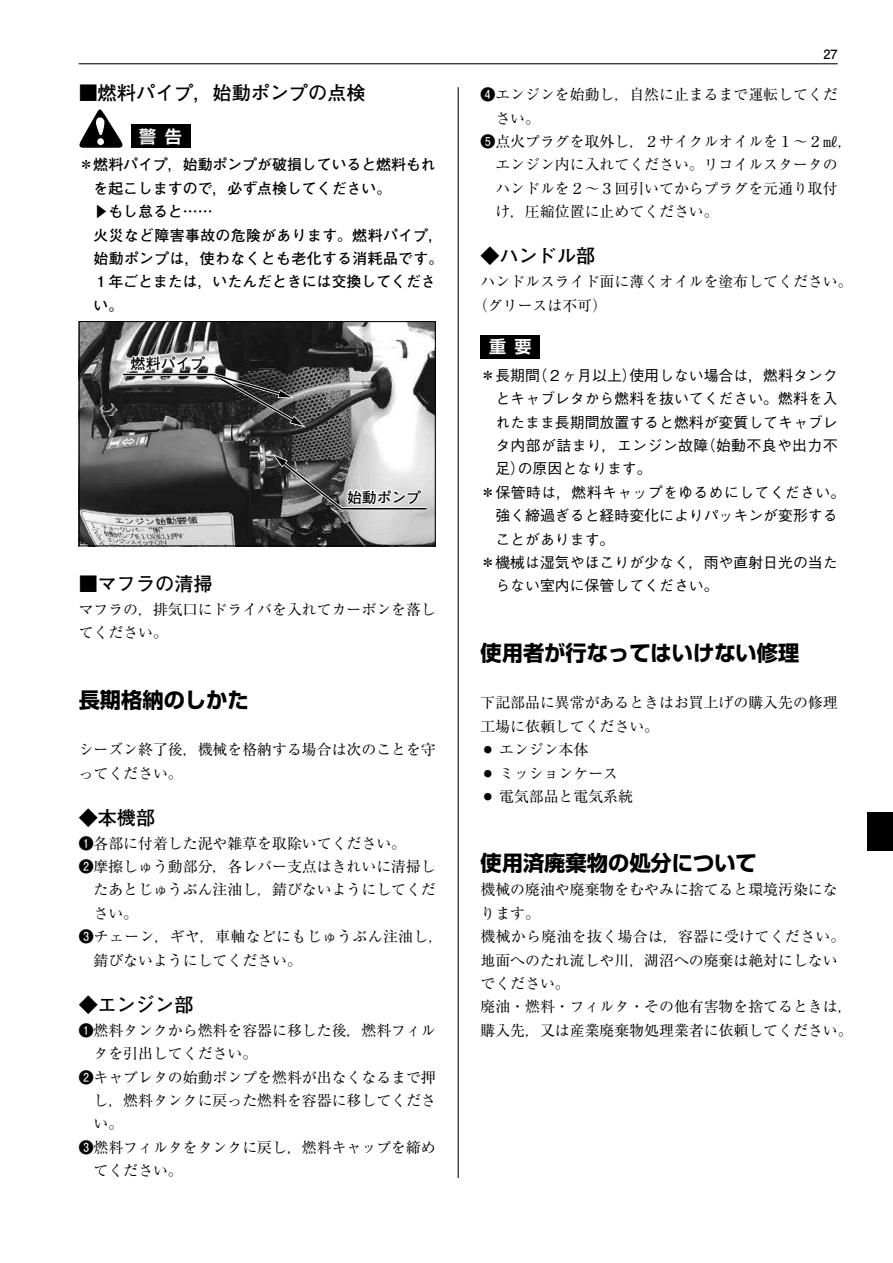
<style>
.page{position:relative;width:893px;height:1263px;background:#fff}
.page>*{position:absolute;margin:0;border:0;box-sizing:border-box;transform-origin:0 0}
.t1{font:700 21.3px "Shin Go Pr 6 N";color:#000}
.t2{font:700 19.2px "Futo Go B101 Pro";color:#000}
.t3{font:700 16.95px "Shin Go Pr 6 N De";color:#fff}
.t4{font:14.85px/23.4px "Ryumin Pro";color:#000}
.t5{font:500 14.85px "Gothic BBB Pro";color:#000}
.t6{font:700 14.85px/23.4px "Futo Go B101 Pro";letter-spacing:.025em;color:#000}
.t7{font:500 14.85px "Gothic BBB Pro";letter-spacing:.025em;color:#000}
.t8{font:700 14.85px/23.4px "Futo Go B101 Pro";color:#000}
.t9{font:14.85px "Ryumin Pro";letter-spacing:.025em;color:#000}
.t10{font:700 14.85px "Futo Go B101 Pr 6 N";color:#000}
.t11{font:700 12.75px "Futo Go B101 Pro";color:#000}
.s1{font-family:"Futo Go B101 Pro";font-weight:700}
</style>
<div class="page">
<hr style="left:458px;top:87px;width:1px;height:1091px;background:#000">
<hr style="left:79px;top:63px;width:759px;height:1px;background:#000">
<div style="left:867px;top:812px;width:26px;height:38px;background:#000"></div>
<img style="left:81px;top:323px;width:353px;height:221px">
<svg style="left:120px;top:323px;width:186px;height:104px"></svg>
<svg style="left:272px;top:454px;width:157px;height:90px"></svg>
<div style="left:79px;top:321px;width:357px;height:225px;border:1px solid #000"></div>
<svg style="left:79px;top:109px;width:43px;height:39px"></svg>
<div style="left:131px;top:124px;width:59px;height:24px;background:#000"></div>
<div style="left:480px;top:335px;width:60px;height:23px;background:#000"></div>
<p class="t2" style="left:79px;top:77px;width:289px">■燃料パイプ，始動ポンプの点検</p>
<p class="t3" style="left:139px;top:122px;width:44px">警告</p>
<p class="t8" style="left:94px;top:151px;width:344px;text-indent:-15px">＊燃料パイプ，始動ポンプが破損していると燃料もれを起こしますので，必ず点検してください。</p>
<p class="t8" style="left:115px;top:204px;width:16px;rotate:90deg">▲</p>
<p class="t6" style="left:94px;top:198px;width:351px;text-indent:15px">もし怠ると……<br>火災など障害事故の危険があります。燃料パイプ，始動ポンプは，使わなくとも老化する消耗品です。<br>１年ごとまたは，いたんだときには交換してください。</p>
<p class="t10" style="left:131px;top:351px;width:76px">燃料パイプ</p>
<p class="t10" style="left:347px;top:485px;width:76px">始動ポンプ</p>
<p class="t2" style="left:79px;top:568px;width:135px">■マフラの清掃</p>
<p class="t4" style="left:79px;top:596px;width:359px">マフラの，排気口にドライバを入れてカーボンを落してください。</p>
<h1 class="t1" style="left:79px;top:683px;width:172px">長期格納のしかた</h1>
<p class="t4" style="left:79px;top:737px;width:359px">シーズン終了後，機械を格納する場合は次のことを守ってください。</p>
<p class="t2" style="left:79px;top:802px;width:78px">◆本機部</p>
<p class="t4" style="left:79px;top:830px;width:329px"><span class="s1">❶</span>各部に付着した泥や雑草を取除いてください。</p>
<p class="t4" style="left:79px;top:854px;width:359px"><span class="s1">❷</span>摩擦しゅう動部分，各レバー支点はきれいに清掃し</p>
<p class="t4" style="left:94px;top:877px;width:344px">たあとじゅうぶん注油し，錆びないようにしてくだ</p>
<p class="t4" style="left:94px;top:900px;width:46px">さい。</p>
<p class="t9" style="left:79px;top:925px;width:366px"><span class="s1">❸</span>チェーン，ギヤ，車軸などにもじゅうぶん注油し，</p>
<p class="t4" style="left:94px;top:947px;width:210px">錆びないようにしてください。</p>
<p class="t2" style="left:79px;top:989px;width:116px">◆エンジン部</p>
<p class="t4" style="left:79px;top:1017px;width:359px"><span class="s1">❶</span>燃料タンクから燃料を容器に移した後，燃料フィル</p>
<p class="t4" style="left:94px;top:1041px;width:165px">タを引出してください。</p>
<p class="t4" style="left:79px;top:1064px;width:359px"><span class="s1">❷</span>キャブレタの始動ポンプを燃料が出なくなるまで押</p>
<p class="t4" style="left:94px;top:1088px;width:344px">し，燃料タンクに戻った燃料を容器に移してくださ</p>
<p class="t4" style="left:94px;top:1111px;width:31px">い。</p>
<p class="t4" style="left:79px;top:1134px;width:359px"><span class="s1">❸</span>燃料フィルタをタンクに戻し，燃料キャップを締め</p>
<p class="t4" style="left:94px;top:1158px;width:91px">てください。</p>
<p class="t11" style="left:823px;top:44px;width:16px">27</p>
<p class="t4" style="left:480px;top:82px;width:359px"><span class="s1">❹</span>エンジンを始動し，自然に止まるまで運転してくだ</p>
<p class="t4" style="left:495px;top:105px;width:46px">さい。</p>
<p class="t4" style="left:480px;top:129px;width:374px"><span class="s1">❺</span>点火プラグを取外し，２サイクルオイルを１～２㎖，</p>
<p class="t4" style="left:495px;top:152px;width:344px">エンジン内に入れてください。リコイルスタータの</p>
<p class="t4" style="left:495px;top:175px;width:344px">ハンドルを２～３回引いてからプラグを元通り取付</p>
<p class="t4" style="left:495px;top:199px;width:225px">け，圧縮位置に止めてください。</p>
<p class="t2" style="left:480px;top:241px;width:116px">◆ハンドル部</p>
<p class="t4" style="left:473px;top:269px;width:381px;text-indent:7px">ハンドルスライド面に薄くオイルを塗布してください。（グリースは不可）</p>
<p class="t3" style="left:489px;top:333px;width:44px">重要</p>
<p class="t5" style="left:480px;top:363px;width:359px">＊長期間（２ヶ月以上）使用しない場合は，燃料タンク</p>
<p class="t5" style="left:495px;top:387px;width:344px">とキャブレタから燃料を抜いてください。燃料を入</p>
<p class="t5" style="left:495px;top:410px;width:344px">れたまま長期間放置すると燃料が変質してキャブレ</p>
<p class="t7" style="left:495px;top:434px;width:344px">タ内部が詰まり，エンジン故障（始動不良や出力不</p>
<p class="t5" style="left:495px;top:457px;width:158px">足）の原因となります。</p>
<p class="t7" style="left:480px;top:480px;width:366px">＊保管時は，燃料キャップをゆるめにしてください。</p>
<p class="t5" style="left:495px;top:504px;width:344px">強く締過ぎると経時変化によりパッキンが変形する</p>
<p class="t5" style="left:495px;top:527px;width:121px">ことがあります。</p>
<p class="t5" style="left:480px;top:550px;width:359px">＊機械は湿気やほこりが少なく，雨や直射日光の当た</p>
<p class="t5" style="left:495px;top:574px;width:225px">らない室内に保管してください。</p>
<h1 class="t1" style="left:480px;top:636px;width:320px">使用者が行なってはいけない修理</h1>
<p class="t4" style="left:480px;top:690px;width:359px">下記部品に異常があるときはお買上げの購入先の修理工場に依頼してください。</p>
<p class="t4" style="left:480px;top:737px;width:109px">○ エンジン本体</p>
<p class="t4" style="left:480px;top:760px;width:139px">○ ミッションケース</p>
<p class="t4" style="left:480px;top:784px;width:154px">○ 電気部品と電気系統</p>
<h1 class="t1" style="left:480px;top:846px;width:278px">使用済廃棄物の処分について</h1>
<p class="t4" style="left:480px;top:877px;width:374px">機械の廃油や廃棄物をむやみに捨てると環境汚染になります。<br>機械から廃油を抜く場合は，容器に受けてください。地面へのたれ流しや川，湖沼への廃棄は絶対にしないでください。<br>廃油・燃料・フィルタ・その他有害物を捨てるときは，購入先，又は産業廃棄物処理業者に依頼してください。</p>
</div>
